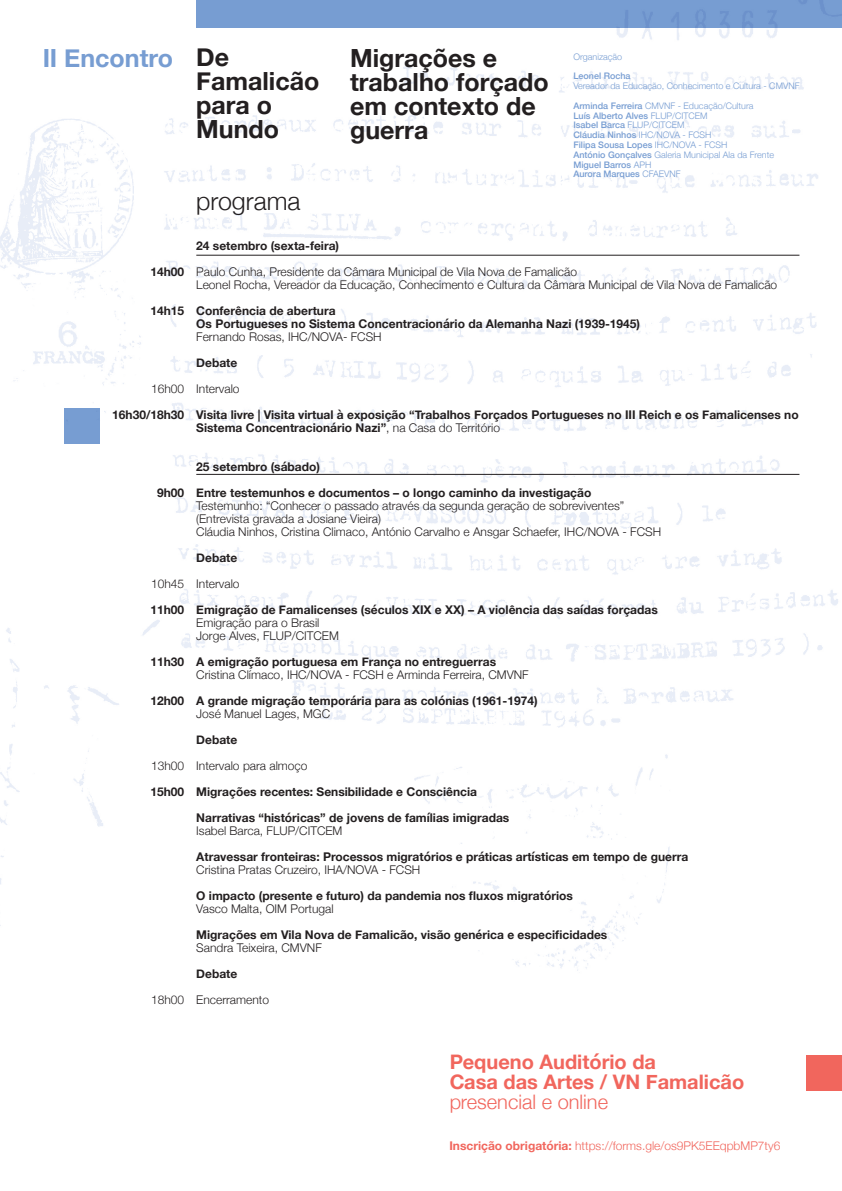
<style>
.page{position:relative;width:842px;height:1191px;background:#fff}
.page>*{position:absolute;margin:0;border:0;box-sizing:border-box;transform-origin:0 0}
.t1{font:700 25px/24px "Helvetica Neue";color:#231f20}
.t2{font:700 25px "Helvetica Neue";color:#779dd2}
.t3{font:300 25px "Helvetica Neue";color:#231f20}
.t4{font:700 20px/20px "Helvetica Neue";color:#f1665d}
.t5{font:300 20px "Helvetica Neue";color:#f1665d}
.t6{font:700 12px/13px "Helvetica Neue";color:#231f20}
.t7{font:300 12px/13px "Helvetica Neue";color:#231f20}
.t8{font:300 12px "Helvetica Neue";color:#f1665d}
.t9{font:500 9px/9.8px "Helvetica Neue";color:#779dd2}
.t10{font:300 9px/19.6px "Helvetica Neue";color:#779dd2}
.s1{font-weight:500}
.s2{font-weight:300}
.s3{font-weight:700}
</style>
<div class="page">
<img style="left:0;top:28px;width:842px;height:1063px">
<div style="left:196px;top:0;width:646px;height:28px;background:#779dd2"></div>
<hr style="left:196px;top:255px;width:603px;height:1px;background:#231f20">
<hr style="left:196px;top:474px;width:603px;height:1px;background:#231f20">
<div style="left:64px;top:408px;width:36px;height:36px;background:#779dd2"></div>
<div style="left:806px;top:1055px;width:36px;height:35px;background:#f1665d"></div>
<h1 class="t2" style="left:43px;top:43px;width:132px">II Encontro</h1>
<p class="t6" style="left:150px;top:265px;width:35px">14h00</p>
<p class="t6" style="left:150px;top:304px;width:35px">14h15</p>
<p class="t7" style="left:151px;top:382px;width:35px">16h00</p>
<p class="t6" style="left:112px;top:408px;width:74px">16h30/18h30</p>
<p class="t6" style="left:157px;top:486px;width:29px">9h00</p>
<p class="t7" style="left:151px;top:577px;width:35px">10h45</p>
<p class="t6" style="left:150px;top:603px;width:35px">11h00</p>
<p class="t6" style="left:150px;top:655px;width:35px">11h30</p>
<p class="t6" style="left:150px;top:694px;width:35px">12h00</p>
<p class="t7" style="left:151px;top:759px;width:35px">13h00</p>
<p class="t6" style="left:150px;top:785px;width:35px">15h00</p>
<p class="t7" style="left:151px;top:993px;width:35px">18h00</p>
<h1 class="t1" style="left:196px;top:44px;width:125px">De<br>Famalicão para o<br>Mundo</h1>
<h1 class="t3" style="left:196px;top:186px;width:106px">programa</h1>
<h1 class="t1" style="left:350px;top:45px;width:200px">Migrações e trabalho forçado em contexto de guerra</h1>
<p class="t10" style="left:573px;top:46px;width:50px">Organização</p>
<p class="t9" style="left:573px;top:71px;width:59px">Leonel Rocha</p>
<p class="t10" style="left:573px;top:76px;width:228px">Vereador da Educação, Conhecimento e Cultura - CMVNF<br><span class="s1">Arminda Ferreira</span> CMVNF - Educação/Cultura</p>
<p class="t9" style="left:573px;top:110px;width:202px">Luís Alberto Alves <span class="s2">FLUP/CITCEM<br></span>Isabel Barca <span class="s2">FLUP/CITCEM<br></span>Cláudia Ninhos <span class="s2">IHC/NOVA - FCSH<br></span>Filipa Sousa Lopes <span class="s2">IHC/NOVA - FCSH<br></span>António Gonçalves <span class="s2">Galeria Municipal Ala da Frente<br></span>Miguel Barros <span class="s2">APH<br></span>Aurora Marques <span class="s2">CFAEVNF</span></p>
<p class="t6" style="left:196px;top:239px;width:144px">24 setembro (sexta-feira)</p>
<p class="t7" style="left:196px;top:265px;width:582px">Paulo Cunha, Presidente da Câmara Municipal de Vila Nova de Famalicão<br>Leonel Rocha, Vereador da Educação, Conhecimento e Cultura da Câmara Municipal de Vila Nova de Famalicão</p>
<p class="t6" style="left:196px;top:304px;width:445px">Conferência de abertura<br>Os Portugueses no Sistema Concentracionário da Alemanha Nazi (1939-1945)</p>
<p class="t7" style="left:196px;top:330px;width:187px">Fernando Rosas, IHC/NOVA- FCSH</p>
<p class="t6" style="left:196px;top:356px;width:43px">Debate</p>
<p class="t7" style="left:196px;top:382px;width:45px">Intervalo</p>
<p class="t6" style="left:196px;top:408px;width:604px">Visita livre | Visita virtual à exposição “Trabalhos Forçados Portugueses no III Reich e os Famalicenses no<br>Sistema Concentracionário Nazi”<span class="s2">, na Casa do Território</span></p>
<p class="t6" style="left:196px;top:453px;width:397px;line-height:26px">25 setembro (sábado)<br>Entre testemunhos e documentos – o longo caminho da investigação</p>
<p class="t7" style="left:196px;top:499px;width:466px">Testemunho: “Conhecer o passado através da segunda geração de sobreviventes” (Entrevista gravada a Josiane Vieira)<br>Cláudia Ninhos, Cristina Climaco, António Carvalho e Ansgar Schaefer, IHC/NOVA - FCSH</p>
<p class="t6" style="left:196px;top:551px;width:43px">Debate</p>
<p class="t7" style="left:196px;top:577px;width:45px">Intervalo</p>
<p class="t6" style="left:196px;top:603px;width:463px">Emigração de Famalicenses (séculos XIX e XX) – A violência das saídas forçadas</p>
<p class="t7" style="left:196px;top:616px;width:144px">Emigração para o Brasil<br>Jorge Alves, FLUP/CITCEM</p>
<p class="t6" style="left:196px;top:655px;width:301px">A emigração portuguesa em França no entreguerras</p>
<p class="t7" style="left:196px;top:668px;width:334px">Cristina Clímaco, IHC/NOVA - FCSH e Arminda Ferreira, CMVNF</p>
<p class="t6" style="left:196px;top:694px;width:343px">A grande migração temporária para as colónias (1961-1974)</p>
<p class="t7" style="left:196px;top:707px;width:135px">José Manuel Lages, MGC</p>
<p class="t6" style="left:196px;top:733px;width:43px">Debate</p>
<p class="t7" style="left:196px;top:759px;width:113px">Intervalo para almoço</p>
<p class="t6" style="left:196px;top:778px;width:315px;line-height:26px">Migrações recentes: Sensibilidade e Consciência<br>Narrativas “históricas” de jovens de famílias imigradas</p>
<p class="t7" style="left:196px;top:824px;width:148px">Isabel Barca, FLUP/CITCEM</p>
<p class="t6" style="left:196px;top:850px;width:493px">Atravessar fronteiras: Processos migratórios e práticas artísticas em tempo de guerra</p>
<p class="t7" style="left:196px;top:863px;width:226px">Cristina Pratas Cruzeiro, IHA/NOVA - FCSH</p>
<p class="t6" style="left:196px;top:889px;width:378px">O impacto (presente e futuro) da pandemia nos fluxos migratórios</p>
<p class="t7" style="left:196px;top:902px;width:139px">Vasco Malta, OIM Portugal</p>
<p class="t6" style="left:196px;top:928px;width:412px">Migrações em Vila Nova de Famalicão, visão genérica e especificidades</p>
<p class="t7" style="left:196px;top:941px;width:127px">Sandra Teixeira, CMVNF</p>
<p class="t6" style="left:196px;top:967px;width:43px">Debate</p>
<p class="t7" style="left:196px;top:993px;width:74px">Encerramento</p>
<h2 class="t4" style="left:449px;top:1051px;width:296px">Pequeno Auditório da<br>Casa das Artes / VN Famalicão</h2>
<h2 class="t5" style="left:449px;top:1089px;width:160px">presencial e online</h2>
<p class="t8" style="left:449px;top:1138px;width:332px"><span class="s3">Inscrição obrigatória:</span> https://forms.gle/os9PK5EEqpbMP7ty6</p>
</div>
